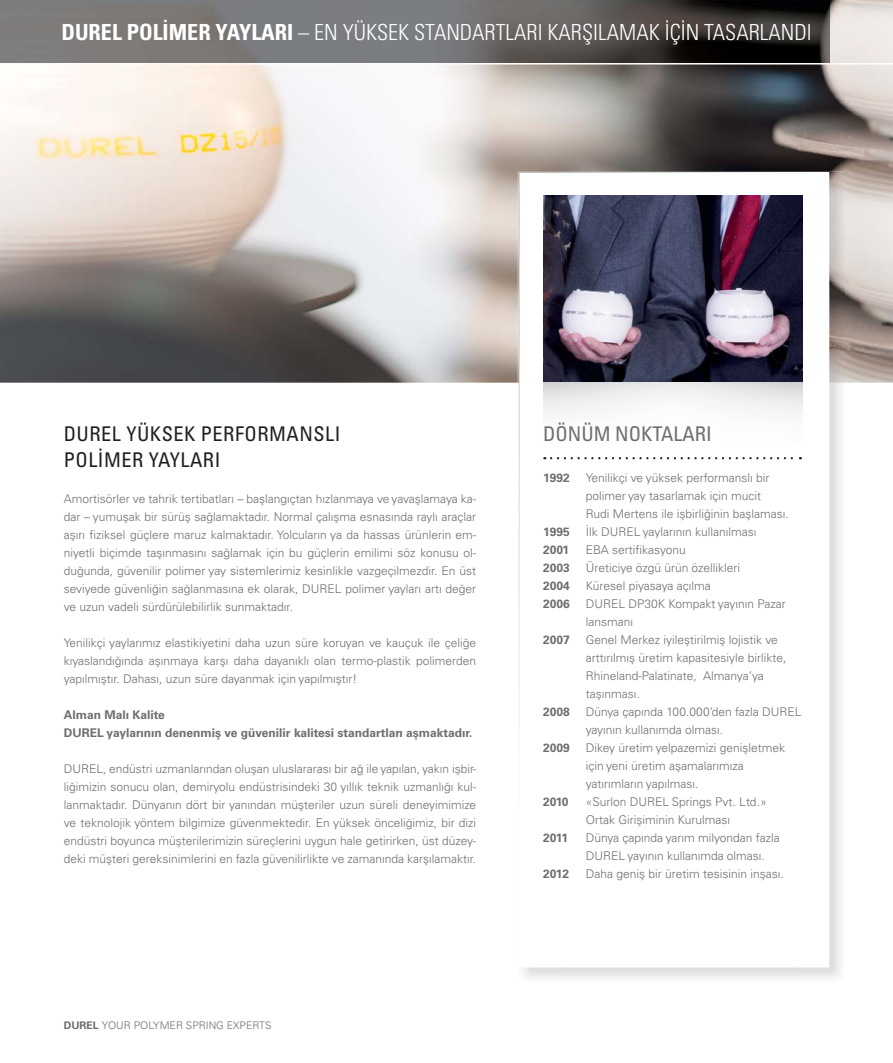
<style>
.page{position:relative;width:893px;height:1063px;background:#fff}
.page>*{position:absolute;margin:0;border:0;box-sizing:border-box;transform-origin:0 0}
.t1{font:22.2px "Univers LTCYR 47 Light Cond";color:#fff}
.t2{font:condensed 20.25px/25.5px "Univers LTCYR 57";letter-spacing:.025em;color:#231f20}
.t3{font:condensed 20.25px "Univers LTCYR 57";color:#6d6e70}
.t4{font:300 12px/18px "Univers LTCYR 45";color:#6d6e70}
.t5{font:700 12px/18px "Univers LTCYR 65";color:#6d6e70}
.t6{font:300 10.5px "Univers";color:#6d6e70}
.s1{font-family:"Univers LTCYR 67 Bold Cond"}
.s2{font-weight:700}
</style>
<div class="page">
<img style="left:0;top:0;width:893px;height:383px">
<img style="left:0;top:0;width:829px;height:63px">
<hr style="left:0;top:63px;width:893px;height:2px;background:#fff">
<img style="left:799px;top:383px;width:42px;height:595px">
<img style="left:518px;top:171px;width:327px;height:53px">
<img style="left:518px;top:224px;width:1px;height:159px">
<img style="left:829px;top:224px;width:16px;height:159px">
<svg style="left:519px;top:172px;width:310px;height:795px"></svg>
<img style="left:543px;top:196px;width:260px;height:287px">
<svg style="left:551px;top:457px;width:250px;height:2px"></svg>
<h1 class="t1" style="left:61px;top:22px;width:752px"><span class="s1">DUREL POLİMER YAYLARI</span> – EN YÜKSEK STANDARTLARI KARŞILAMAK İÇİN TASARLANDI</h1>
<h2 class="t2" style="left:64px;top:422px;width:278px">DUREL YÜKSEK PERFORMANSLI<br>POLİMER YAYLARI</h2>
<p class="t4" style="left:64px;top:491px;width:414px;text-align:justify">Amortisörler ve tahrik tertibatları – başlangıçtan hızlanmaya ve yavaşlamaya ka&shy;dar – yumuşak bir sürüş sağlamaktadır. Normal çalışma esnasında raylı araçlar aşırı fiziksel güçlere maruz kalmaktadır. Yolcuların ya da hassas ürünlerin em&shy;niyetli biçimde taşınmasını sağlamak için bu güçlerin emilimi söz konusu ol&shy;duğunda, güvenilir polimer yay sistemlerimiz kesinlikle vazgeçilmezdir. En üst seviyede güvenliğin sağlanmasına ek olarak, DUREL polimer yayları artı değer ve uzun vadeli sürdürülebilirlik sunmaktadır.</p>
<p class="t4" style="left:64px;top:635px;width:414px;text-align:justify">Yenilikçi yaylarımız elastikiyetini daha uzun süre koruyan ve kauçuk ile çeliğe kıyaslandığında aşınmaya karşı daha dayanıklı olan termo-plastik polimerden yapılmıştır. Dahası, uzun süre dayanmak için yapılmıştır!</p>
<p class="t5" style="left:64px;top:707px;width:410px">Alman Malı Kalite<br>DUREL yaylarının denenmiş ve güvenilir kalitesi standartları aşmaktadır.</p>
<p class="t4" style="left:64px;top:761px;width:414px;text-align:justify">DUREL, endüstri uzmanlarından oluşan uluslararası bir ağ ile yapılan, yakın işbir&shy;liğimizin sonucu olan, demiryolu endüstrisindeki 30 yıllık teknik uzmanlığı kul&shy;lanmaktadır. Dünyanın dört bir yanından müşteriler uzun süreli deneyimimize ve teknolojik yöntem bilgimize güvenmektedir. En yüksek önceliğimiz, bir dizi endüstri boyunca müşterilerimizin süreçlerini uygun hale getirirken, üst düzey&shy;deki müşteri gereksinimlerini en fazla güvenilirlikte ve zamanında karşılamaktır.</p>
<p class="t6" style="left:64px;top:1021px;width:209px"><span class="s2">DUREL</span> YOUR POLYMER SPRING EXPERTS</p>
<h2 class="t3" style="left:543px;top:425px;width:170px">DÖNÜM NOKTALARI</h2>
<p class="t5" style="left:543px;top:470px;width:28px">1992</p>
<p class="t4" style="left:586px;top:470px;width:205px">Yenilikçi ve yüksek performanslı bir polimer yay tasarlamak için mucit<br>Rudi Mertens ile işbirliğinin başlaması.</p>
<p class="t5" style="left:543px;top:524px;width:28px">1995</p>
<p class="t4" style="left:586px;top:524px;width:172px">İlk DUREL yaylarının kullanılması</p>
<p class="t5" style="left:543px;top:542px;width:28px">2001</p>
<p class="t4" style="left:586px;top:542px;width:102px">EBA sertifikasyonu</p>
<p class="t5" style="left:543px;top:560px;width:28px">2003</p>
<p class="t4" style="left:586px;top:560px;width:156px">Üreticiye özgü ürün özellikleri</p>
<p class="t5" style="left:543px;top:578px;width:28px">2004</p>
<p class="t4" style="left:586px;top:578px;width:127px">Küresel piyasaya açılma</p>
<p class="t5" style="left:543px;top:596px;width:28px">2006</p>
<p class="t4" style="left:586px;top:596px;width:202px">DUREL DP30K Kompakt yayının Pazar lansmanı</p>
<p class="t5" style="left:543px;top:632px;width:28px">2007</p>
<p class="t4" style="left:586px;top:632px;width:202px">Genel Merkez iyileştirilmiş lojistik ve arttırılmış üretim kapasitesiyle birlikte, Rhineland-Palatinate, Almanya’ya taşınması.</p>
<p class="t5" style="left:543px;top:704px;width:28px">2008</p>
<p class="t4" style="left:586px;top:704px;width:217px">Dünya çapında 100.000’den fazla DUREL yayının kullanımda olması.</p>
<p class="t5" style="left:543px;top:740px;width:28px">2009</p>
<p class="t4" style="left:586px;top:740px;width:201px">Dikey üretim yelpazemizi genişletmek için yeni üretim aşamalarımıza yatırımların yapılması.</p>
<p class="t5" style="left:543px;top:794px;width:27px">2010</p>
<p class="t4" style="left:586px;top:794px;width:182px">«Surlon DUREL Springs Pvt. Ltd.»<br>Ortak Girişiminin Kurulması</p>
<p class="t5" style="left:543px;top:830px;width:26px">2011</p>
<p class="t4" style="left:586px;top:830px;width:195px">Dünya çapında yarım milyondan fazla<br>DUREL yayının kullanımda olması.</p>
<p class="t5" style="left:543px;top:866px;width:28px">2012</p>
<p class="t4" style="left:586px;top:866px;width:200px">Daha geniş bir üretim tesisinin inşası.</p>
</div>
